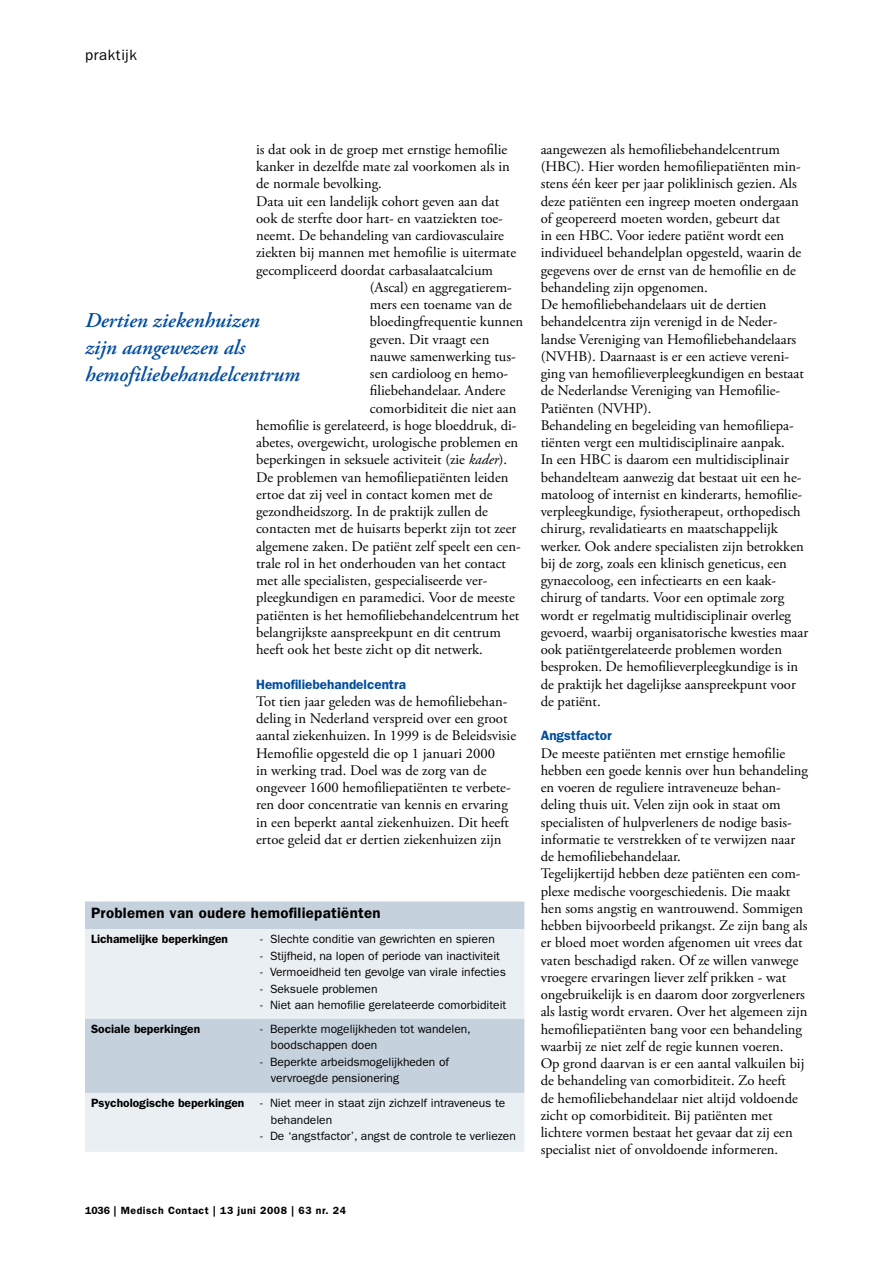
<style>
.page{position:relative;width:893px;height:1263px;background:#fff}
.page>*{position:absolute;margin:0;border:0;box-sizing:border-box;transform-origin:0 0}
.t1{font:italic 600 21px/27px "Adobe Garamond Pro";color:#004d9f}
.t2{font:600 15px "ITC Franklin Gothic Std";letter-spacing:.02em;color:#000}
.t3{font:15px "ITC Franklin Gothic Std";letter-spacing:.04em;color:#000}
.t4{font:14.7px/17.2px "Adobe Garamond Pro";color:#000}
.t5{font:600 13.5px "ITC Franklin Gothic Std";color:#004d9f}
.t6{font:12px/16.5px "ITC Franklin Gothic Std";color:#000}
.t7{font:600 12px "ITC Franklin Gothic Std";color:#000}
.t8{font:600 10.5px "ITC Franklin Gothic Std";letter-spacing:.05em;color:#000}
.s1{font-style:italic}
</style>
<div class="page">
<div style="left:85px;top:901px;width:439px;height:28px;background:#c5d1dc"></div>
<svg style="left:85px;top:929px;width:439px;height:223px;background:#dde5eb"></svg>
<p class="t3" style="left:85px;top:46px;width:53px">praktijk</p>
<p class="t4" style="left:256px;top:141px;width:253px">is dat ook in de groep met ernstige hemofilie</p>
<p class="t4" style="left:256px;top:158px;width:255px">kanker in dezelfde mate zal voorkomen als in</p>
<p class="t4" style="left:256px;top:176px;width:127px">de normale bevolking.</p>
<p class="t4" style="left:256px;top:193px;width:245px">Data uit een landelijk cohort geven aan dat</p>
<p class="t4" style="left:256px;top:210px;width:248px">ook de sterfte door hart- en vaatziekten toe-</p>
<p class="t4" style="left:256px;top:227px;width:249px">neemt. De behandeling van cardiovasculaire</p>
<p class="t4" style="left:256px;top:245px;width:262px">ziekten bij mannen met hemofilie is uitermate</p>
<p class="t4" style="left:256px;top:262px;width:238px">gecompliceerd doordat carbasalaatcalcium</p>
<p class="t4" style="left:370px;top:279px;width:143px">(Ascal) en aggregatierem-</p>
<p class="t4" style="left:370px;top:296px;width:144px">mers een toename van de</p>
<p class="t4" style="left:370px;top:313px;width:155px">bloedingfrequentie kunnen</p>
<p class="t4" style="left:370px;top:331px;width:121px">geven. Dit vraagt een</p>
<p class="t4" style="left:370px;top:348px;width:147px">nauwe samenwerking tus-</p>
<p class="t4" style="left:370px;top:365px;width:140px">sen cardioloog en hemo-</p>
<p class="t4" style="left:370px;top:382px;width:137px">filiebehandelaar. Andere</p>
<p class="t4" style="left:370px;top:400px;width:148px">comorbiditeit die niet aan</p>
<p class="t4" style="left:256px;top:417px;width:262px">hemofilie is gerelateerd, is hoge bloeddruk, di-</p>
<p class="t4" style="left:256px;top:434px;width:264px">abetes, overgewicht, urologische problemen en</p>
<p class="t4" style="left:256px;top:451px;width:252px">beperkingen in seksuele activiteit (zie <span class="s1">kader</span>).</p>
<p class="t4" style="left:256px;top:469px;width:254px">De problemen van hemofiliepatiënten leiden</p>
<p class="t4" style="left:256px;top:486px;width:238px">ertoe dat zij veel in contact komen met de</p>
<p class="t4" style="left:256px;top:503px;width:233px">gezondheidszorg. In de praktijk zullen de</p>
<p class="t4" style="left:256px;top:520px;width:262px">contacten met de huisarts beperkt zijn tot zeer</p>
<p class="t4" style="left:256px;top:538px;width:266px">algemene zaken. De patiënt zelf speelt een cen-</p>
<p class="t4" style="left:256px;top:555px;width:251px">trale rol in het onderhouden van het contact</p>
<p class="t4" style="left:256px;top:572px;width:233px">met alle specialisten, gespecialiseerde ver-</p>
<p class="t4" style="left:256px;top:589px;width:260px">pleegkundigen en paramedici. Voor de meeste</p>
<p class="t4" style="left:256px;top:607px;width:265px">patiënten is het hemofiliebehandelcentrum het</p>
<p class="t4" style="left:256px;top:624px;width:246px">belangrijkste aanspreekpunt en dit centrum</p>
<p class="t4" style="left:256px;top:641px;width:228px">heeft ook het beste zicht op dit netwerk.</p>
<p class="t5" style="left:256px;top:676px;width:151px">Hemofiliebehandelcentra</p>
<p class="t4" style="left:256px;top:693px;width:262px">Tot tien jaar geleden was de hemofiliebehan&shy;deling in Nederland verspreid over een groot aantal ziekenhuizen. In 1999 is de Beleidsvisie Hemofilie opgesteld die op 1 januari 2000<br>in werking trad. Doel was de zorg van de ongeveer 1600 hemofiliepatiënten te verbete&shy;ren door concentratie van kennis en ervaring in een beperkt aantal ziekenhuizen. Dit heeft ertoe geleid dat er dertien ziekenhuizen zijn</p>
<h1 class="t1" style="left:85px;top:308px;width:216px">Dertien ziekenhuizen<br>zijn aangewezen als hemofiliebehandelcentrum</h1>
<p class="t2" style="left:91px;top:904px;width:291px">Problemen van oudere hemofiliepatiënten</p>
<p class="t7" style="left:91px;top:932px;width:139px">Lichamelijke beperkingen</p>
<p class="t6" style="left:260px;top:931px;width:236px">- Slechte conditie van gewrichten en spieren</p>
<p class="t6" style="left:260px;top:947px;width:241px">- Stijfheid, na lopen of periode van inactiviteit</p>
<p class="t6" style="left:260px;top:964px;width:247px">- Vermoeidheid ten gevolge van virale infecties</p>
<p class="t6" style="left:260px;top:980px;width:119px">- Seksuele problemen</p>
<p class="t6" style="left:260px;top:997px;width:248px">- Niet aan hemofilie gerelateerde comorbiditeit</p>
<p class="t7" style="left:91px;top:1021px;width:111px">Sociale beperkingen</p>
<p class="t6" style="left:271px;top:1020px;width:201px;text-indent:-11px">- Beperkte mogelijkheden tot wandelen, boodschappen doen</p>
<p class="t6" style="left:271px;top:1053px;width:180px;text-indent:-11px">- Beperkte arbeidsmogelijkheden of vervroegde pensionering</p>
<p class="t7" style="left:91px;top:1096px;width:155px">Psychologische beperkingen</p>
<p class="t6" style="left:271px;top:1095px;width:236px;text-indent:-11px">- Niet meer in staat zijn zichzelf intraveneus te behandelen</p>
<p class="t6" style="left:260px;top:1128px;width:257px">- De ‘angstfactor’, angst de controle te verliezen</p>
<p class="t4" style="left:541px;top:141px;width:269px">aangewezen als hemofiliebehandelcentrum (HBC). Hier worden hemofiliepatiënten min&shy;stens één keer per jaar poliklinisch gezien. Als deze patiënten een ingreep moeten ondergaan of geopereerd moeten worden, gebeurt dat<br>in een HBC. Voor iedere patiënt wordt een individueel behandelplan opgesteld, waarin de gegevens over de ernst van de hemofilie en de behandeling zijn opgenomen.<br>De hemofiliebehandelaars uit de dertien behandelcentra zijn verenigd in de Neder&shy;landse Vereniging van Hemofiliebehandelaars (NVHB). Daarnaast is er een actieve vereni&shy;ging van hemofilieverpleegkundigen en bestaat de Nederlandse Vereniging van Hemofilie-Patiënten (NVHP).<br>Behandeling en begeleiding van hemofiliepa&shy;tiënten vergt een multidisciplinaire aanpak.<br>In een HBC is daarom een multidisciplinair behandelteam aanwezig dat bestaat uit een he&shy;matoloog of internist en kinderarts, hemofilie&shy;verpleegkundige, fysiotherapeut, orthopedisch chirurg, revalidatiearts en maatschappelijk werker. Ook andere specialisten zijn betrokken bij de zorg, zoals een klinisch geneticus, een gynaecoloog, een infectiearts en een kaak&shy;chirurg of tandarts. Voor een optimale zorg wordt er regelmatig multidisciplinair overleg gevoerd, waarbij organisatorische kwesties maar ook patiëntgerelateerde problemen worden besproken. De hemofilieverpleegkundige is in de praktijk het dagelijkse aanspreekpunt voor de patiënt.</p>
<p class="t5" style="left:541px;top:728px;width:73px">Angstfactor</p>
<p class="t4" style="left:541px;top:745px;width:269px">De meeste patiënten met ernstige hemofilie hebben een goede kennis over hun behandeling en voeren de reguliere intraveneuze behan&shy;deling thuis uit. Velen zijn ook in staat om specialisten of hulpverleners de nodige basis&shy;informatie te verstrekken of te verwijzen naar de hemofiliebehandelaar.<br>Tegelijkertijd hebben deze patiënten een com&shy;plexe medische voorgeschiedenis. Die maakt hen soms angstig en wantrouwend. Sommigen hebben bijvoorbeeld prikangst. Ze zijn bang als er bloed moet worden afgenomen uit vrees dat vaten beschadigd raken. Of ze willen vanwege vroegere ervaringen liever zelf prikken - wat ongebruikelijk is en daarom door zorgverleners als lastig wordt ervaren. Over het algemeen zijn hemofiliepatiënten bang voor een behandeling waarbij ze niet zelf de regie kunnen voeren.<br>Op grond daarvan is er een aantal valkuilen bij de behandeling van comorbiditeit. Zo heeft<br>de hemofiliebehandelaar niet altijd voldoende zicht op comorbiditeit. Bij patiënten met lichtere vormen bestaat het gevaar dat zij een specialist niet of onvoldoende informeren.</p>
<p class="t8" style="left:85px;top:1204px;width:262px">1036 | Medisch Contact | 13 juni 2008 | 63 nr. 24</p>
</div>
